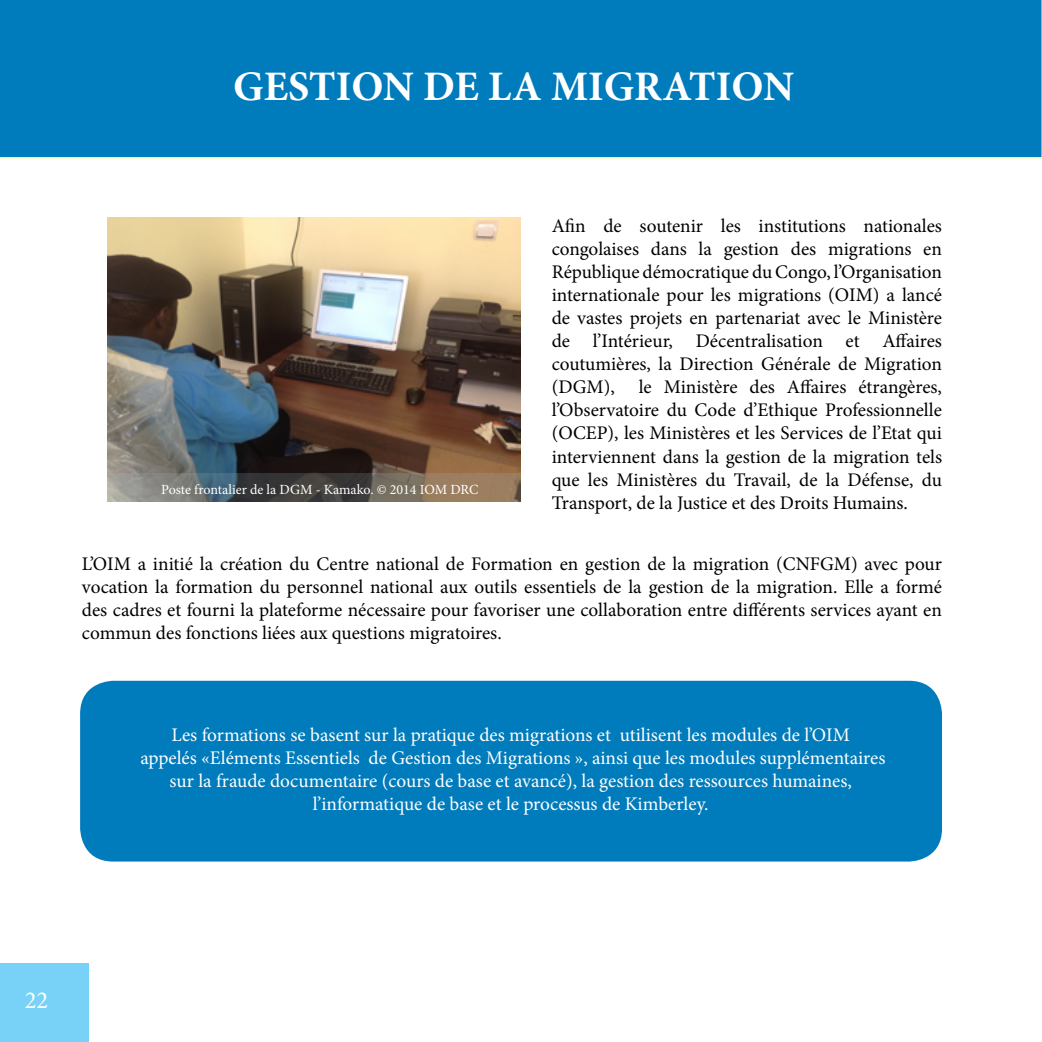
<style>
.page{position:relative;width:1042px;height:1042px;background:#fff}
.page>*{position:absolute;margin:0;border:0;box-sizing:border-box;transform-origin:0 0}
.t1{font:700 42px "Minion Pro";letter-spacing:-.005em;color:#fff}
.t2{font:24.5px "Minion Pro";color:#fff}
.t3{font:19.25px/23.1px "Minion Pro";color:#000;text-align:justify}
.t4{font:19.25px/23.1px "Minion Pro";color:#fff;text-align:center}
.t5{font:14px "Minion Pro";color:#fff}
</style>
<div class="page">
<div style="left:0;top:963px;width:88px;height:79px;background:#78d2f7"></div>
<div style="left:0;top:0;width:1042px;height:159px;background:#007bbb"></div>
<div style="left:80px;top:681px;width:862px;height:180px;background:#007bbb;border-radius:33px"></div>
<img style="left:108px;top:217px;width:412px;height:256px">
<svg style="left:108px;top:473px;width:413px;height:28px;background:#6c675e"></svg>
<h1 class="t1" style="left:233px;top:57px;width:562px">GESTION DE LA MIGRATION</h1>
<p class="t5" style="left:161px;top:480px;width:319px">Poste frontalier de la DGM - Kamako. © 2014 IOM DRC</p>
<p class="t3" style="left:552px;top:214px;width:392px">Afin de soutenir les institutions nationales congolaises dans la gestion des migrations en République démocratique du Congo, l’Organisation internationale pour les migrations (OIM) a lancé de vastes projets en partenariat avec le Ministère de l’Intérieur, Décentralisation et Affaires coutumières, la Direction Générale de Migration (DGM), le Ministère des Affaires étrangères, l’Observatoire du Code d’Ethique Professionnelle (OCEP), les Ministères et les Services de l’Etat qui interviennent dans la gestion de la migration tels que les Ministères du Travail, de la Défense, du Transport, de la Justice et des Droits Humains.</p>
<p class="t3" style="left:82px;top:552px;width:861px">L’OIM a initié la création du Centre national de Formation en gestion de la migration (CNFGM) avec pour vocation la formation du personnel national aux outils essentiels de la gestion de la migration. Elle a formé des cadres et fourni la plateforme nécessaire pour favoriser une collaboration entre différents services ayant en commun des fonctions liées aux questions migratoires.</p>
<p class="t4" style="left:140px;top:723px;width:746px">Les formations se basent sur la pratique des migrations et utilisent les modules de l’OIM<br>appelés «Eléments Essentiels de Gestion des Migrations », ainsi que les modules supplémentaires sur la fraude documentaire (cours de base et avancé), la gestion des ressources humaines, l’informatique de base et le processus de Kimberley.</p>
<p class="t2" style="left:25px;top:983px;width:25px">22</p>
</div>
